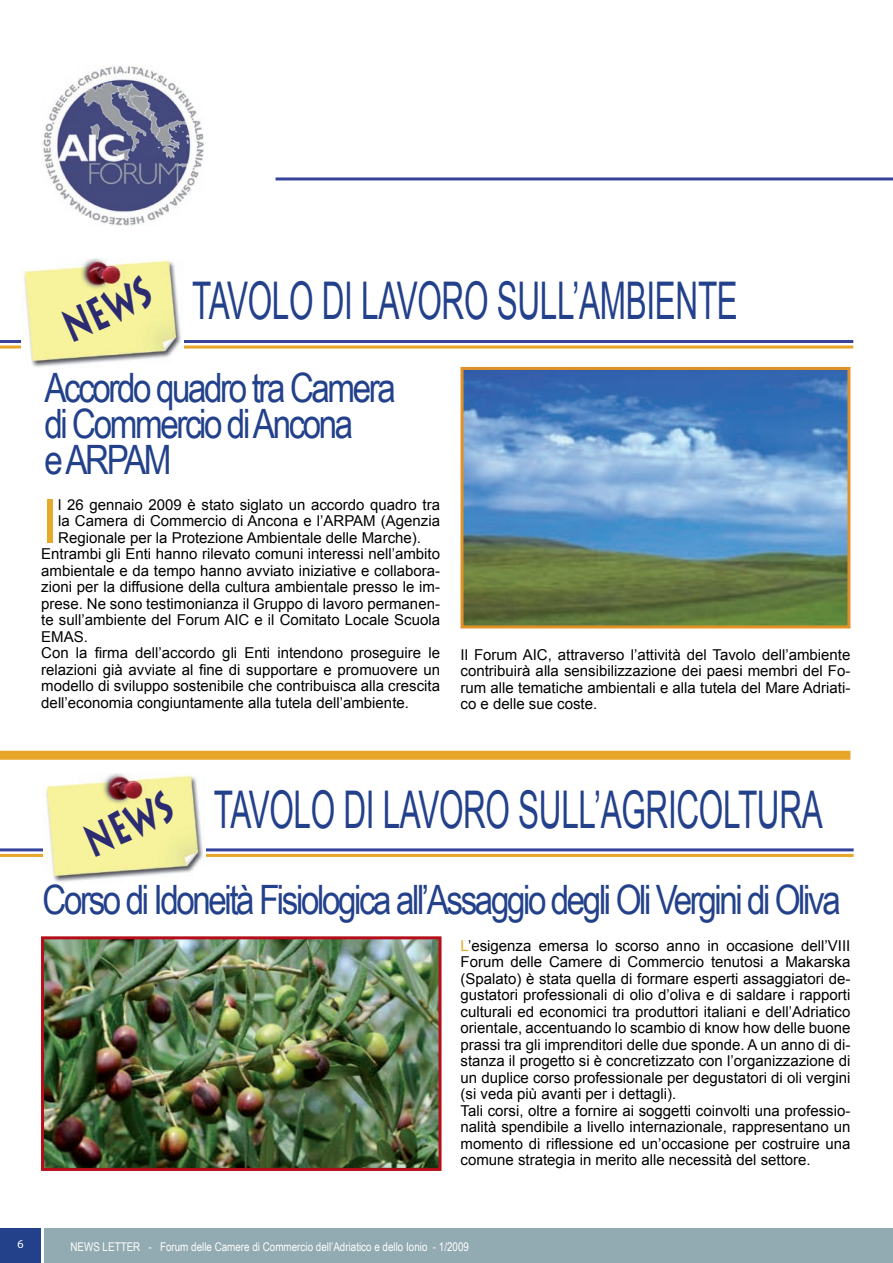
<style>
.page{position:relative;width:893px;height:1263px;background:#fff}
.page>*{position:absolute;margin:0;border:0;box-sizing:border-box;transform-origin:0 0}
.t1{font:61.05px "Arial";color:#e7a929}
.t2{font:52.05px "Arial";letter-spacing:-.01em;color:#23418b;scale:.61 1}
.t3{font:700 45px "Lithos Pro";color:#2c2b71;scale:.67 1}
.t4{font:40.5px/36px "Arial Narrow";letter-spacing:-.06em;color:#23418b}
.t5{font:15px/16.5px "Arial";color:#000}
.t6{font:12px "Arial Narrow";color:#fff}
.s1{color:#e7a929}
</style>
<div class="page">
<div style="left:0;top:1229px;width:893px;height:34px;background:#92aab1"></div>
<div style="left:0;top:1229px;width:43px;height:34px;background:#23418b"></div>
<hr style="left:41px;top:1229px;width:3px;height:34px;background:#fff">
<hr style="left:276px;top:177px;width:617px;height:3px;background:#36439b">
<img style="left:43px;top:66px;width:161px;height:159px">
<hr style="left:0;top:340px;width:853px;height:3px;background:#36439b">
<hr style="left:0;top:345px;width:853px;height:3px;background:#e7a629">
<img style="left:22px;top:258px;width:162px;height:109px">
<hr style="left:0;top:848px;width:854px;height:3px;background:#36439b">
<hr style="left:0;top:854px;width:854px;height:3px;background:#e7a629">
<img style="left:43px;top:773px;width:162px;height:109px">
<img style="left:464px;top:371px;width:382px;height:253px">
<div style="left:460px;top:367px;width:390px;height:261px;border:3px solid #e29126"></div>
<img style="left:45px;top:940px;width:392px;height:227px">
<div style="left:41px;top:936px;width:400px;height:235px;border:3px solid #b50e1a"></div>
<div style="left:0;top:751px;width:850px;height:9px;background:#e7a629"></div>
<h3 class="t3" style="left:54px;top:304px;width:141px;rotate:-25deg">NEWS</h3>
<h2 class="t2" style="left:192px;top:266px;width:896px">TAVOLO DI LAVORO SULL’AMBIENTE</h2>
<h3 class="t4" style="left:45px;top:368px;width:353px">Accordo quadro tra Camera di Commercio di Ancona<br>e ARPAM</h3>
<h1 class="t1" style="left:41px;top:481px;width:18px">I</h1>
<p class="t5" style="left:58px;top:496px;width:383px">l 26 gennaio 2009 è stato siglato un accordo quadro tra</p>
<p class="t5" style="left:58px;top:513px;width:383px">la Camera di Commercio di Ancona e l’ARPAM (Agenzia</p>
<p class="t5" style="left:58px;top:529px;width:364px">Regionale per la Protezione Ambientale delle Marche).</p>
<p class="t5" style="left:41px;top:546px;width:400px">Entrambi gli Enti hanno rilevato comuni interessi nell’ambito</p>
<p class="t5" style="left:41px;top:562px;width:400px">ambientale e da tempo hanno avviato iniziative e collabora-</p>
<p class="t5" style="left:41px;top:579px;width:400px">zioni per la diffusione della cultura ambientale presso le im-</p>
<p class="t5" style="left:41px;top:595px;width:400px">prese. Ne sono testimonianza il Gruppo di lavoro permanen-</p>
<p class="t5" style="left:41px;top:612px;width:400px">te sull’ambiente del Forum AIC e il Comitato Locale Scuola</p>
<p class="t5" style="left:41px;top:628px;width:48px">EMAS.</p>
<p class="t5" style="left:41px;top:645px;width:400px">Con la firma dell’accordo gli Enti intendono proseguire le</p>
<p class="t5" style="left:41px;top:661px;width:400px">relazioni già avviate al fine di supportare e promuovere un</p>
<p class="t5" style="left:41px;top:678px;width:400px">modello di sviluppo sostenibile che contribuisca alla crescita</p>
<p class="t5" style="left:41px;top:694px;width:369px">dell’economia congiuntamente alla tutela dell’ambiente.</p>
<p class="t5" style="left:460px;top:646px;width:391px;text-align:justify">Il Forum AIC, attraverso l’attività del Tavolo dell’ambiente contribuirà alla sensibilizzazione dei paesi membri del Fo&shy;rum alle tematiche ambientali e alla tutela del Mare Adriati&shy;co e delle sue coste.</p>
<h3 class="t3" style="left:75px;top:819px;width:141px;rotate:-25deg">NEWS</h3>
<h3 class="t4" style="left:43px;top:880px;width:800px">Corso di Idoneità Fisiologica all’Assaggio degli Oli Vergini di Oliva</h3>
<p class="t5" style="left:460px;top:937px;width:391px"><span class="s1">L</span>’esigenza emersa lo scorso anno in occasione dell’VIII Forum delle Camere di Commercio tenutosi a Makarska (Spalato) è stata quella di formare esperti assaggiatori de&shy;gustatori professionali di olio d’oliva e di saldare i rapporti culturali ed economici tra produttori italiani e dell’Adriatico orientale, accentuando lo scambio di know how delle buone prassi tra gli imprenditori delle due sponde. A un anno di di&shy;stanza il progetto si è concretizzato con l’organizzazione di un duplice corso professionale per degustatori di oli vergini (si veda più avanti per i dettagli).<br>Tali corsi, oltre a fornire ai soggetti coinvolti una professio&shy;nalità spendibile a livello internazionale, rappresentano un momento di riflessione ed un’occasione per costruire una comune strategia in merito alle necessità del settore.</p>
<h2 class="t2" style="left:214px;top:776px;width:1000px">TAVOLO DI LAVORO SULL’AGRICOLTURA</h2>
<p class="t6" style="left:70px;top:1238px;width:400px">NEWS LETTER - Forum delle Camere di Commercio dell’Adriatico e dello Ionio - 1/2009</p>
</div>
